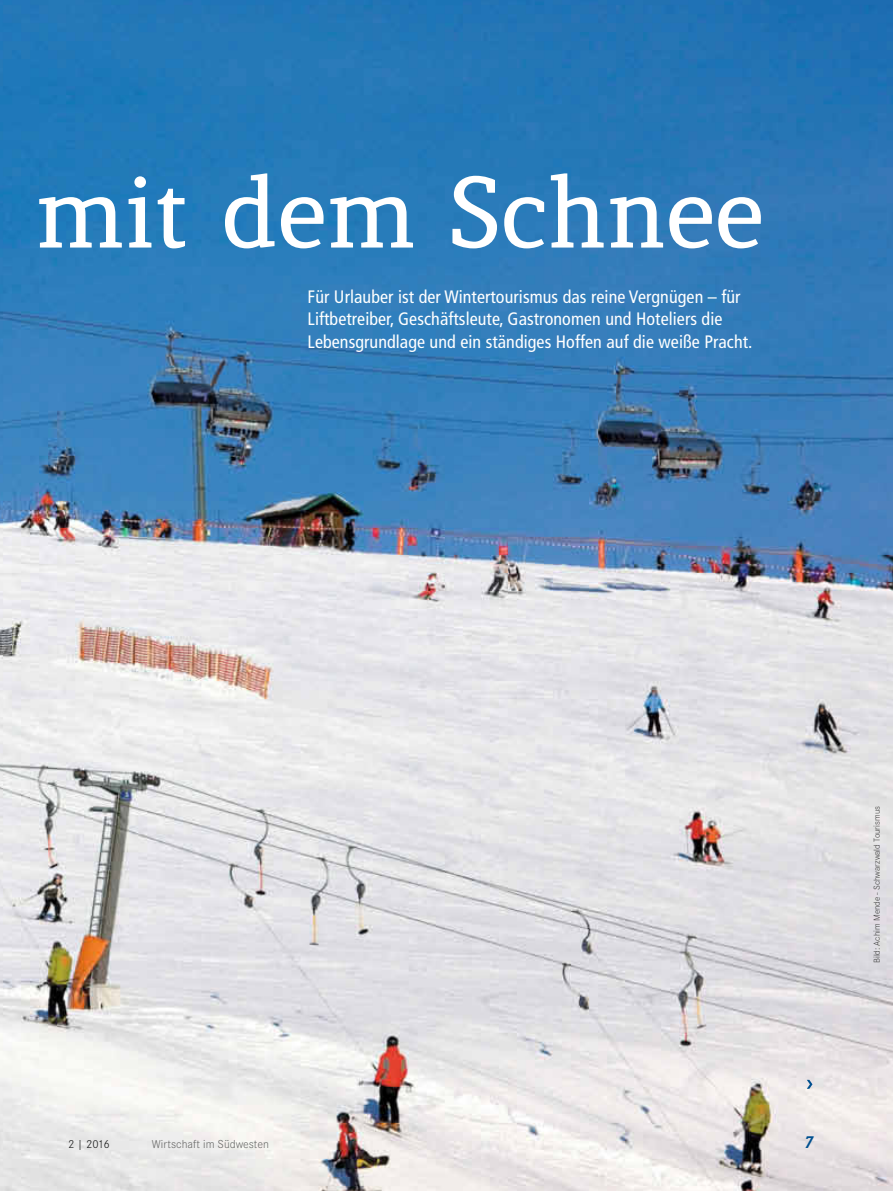
<style>
.page{position:relative;width:893px;height:1191px;background:#fff}
.page>*{position:absolute;margin:0;border:0;box-sizing:border-box;transform-origin:0 0}
.t1{font:700 97.5px "Lenga";color:#fff}
.t2{font:condensed 18px/22.5px "Frutiger";letter-spacing:.005em;color:#fff}
.t3{font:italic 900 16.5px "Lenga";color:#00508f}
.t4{font:300 12px "Corporate S";color:#686867}
.t5{font:300 12px "Corporate S";color:#151616}
.t6{font:300 9px "Corporate S";color:#40403f}
</style>
<div class="page">
<img style="left:0;top:0;width:893px;height:1191px">
<svg style="left:807px;top:1079px;width:5px;height:9px"></svg>
<p class="t1" style="left:35px;top:159px;width:730px">mit dem Schnee</p>
<p class="t2" style="left:308px;top:285px;width:446px">Für Urlauber ist der Wintertourismus das reine Vergnügen – für<br>Liftbetreiber, Geschäftsleute, Gastronomen und Hoteliers die<br>Lebensgrundlage und ein ständiges Hoffen auf die weiße Pracht.</p>
<p class="t6" style="left:872px;top:963px;width:158px;rotate:-90deg">Bild: Achim Mende - Schwarzwald Tourismus</p>
<p class="t5" style="left:68px;top:1137px;width:43px">2 | 2016</p>
<p class="t4" style="left:152px;top:1137px;width:119px">Wirtschaft im Südwesten</p>
<p class="t3" style="left:804px;top:1134px;width:9px">7</p>
</div>
